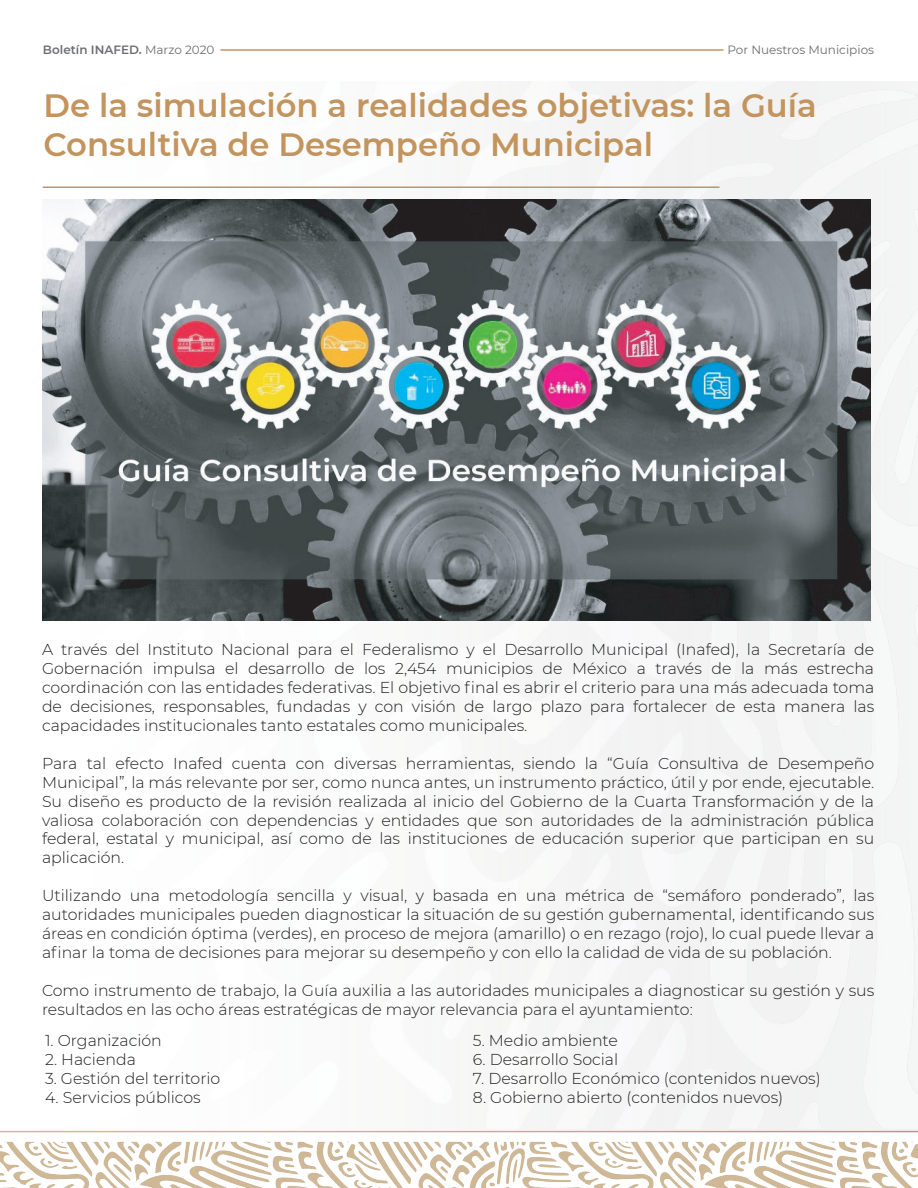
<style>
.page{position:relative;width:918px;height:1188px;background:#fff}
.page>*{position:absolute;margin:0;border:0;box-sizing:border-box;transform-origin:0 0}
.t1{font:600 32.25px/38.7px "Montserrat";color:#c3945d}
.t2{font:300 15.75px/18.9px "Montserrat";color:#231f20;text-align:justify}
.t3{font:600 12px "Montserrat";color:#6d6e71}
.t4{font:12px "Montserrat";color:#6d6e71}
.s1{font-weight:400}
</style>
<div class="page">
<img style="left:0;top:49px;width:918px;height:1139px">
<hr style="left:221px;top:49px;width:503px;height:2px;background:#c3945d">
<hr style="left:43px;top:187px;width:677px;height:1px;background:#c3945d">
<img style="left:42px;top:200px;width:828px;height:420px">
<p class="t3" style="left:43px;top:42px;width:173px">Boletín INAFED. <span class="s1">Marzo 2020</span></p>
<p class="t4" style="left:727px;top:42px;width:148px">Por Nuestros Municipios</p>
<h1 class="t1" style="left:44px;top:85px;width:775px">De la simulación a realidades objetivas: la Guía<br>Consultiva de Desempeño Municipal</h1>
<p class="t2" style="left:42px;top:640px;width:834px">A través del Instituto Nacional para el Federalismo y el Desarrollo Municipal (Inafed), la Secretaría de Gobernación impulsa el desarrollo de los 2,454 municipios de México a través de la más estrecha coordinación con las entidades federativas. El objetivo final es abrir el criterio para una más adecuada toma de decisiones, responsables, fundadas y con visión de largo plazo para fortalecer de esta manera las capacidades institucionales tanto estatales como municipales.</p>
<p class="t2" style="left:42px;top:753px;width:834px">Para tal efecto Inafed cuenta con diversas herramientas, siendo la “Guía Consultiva de Desempeño Municipal”, la más relevante por ser, como nunca antes, un instrumento práctico, útil y por ende, ejecutable.<br>Su diseño es producto de la revisión realizada al inicio del Gobierno de la Cuarta Transformación y de la valiosa colaboración con dependencias y entidades que son autoridades de la administración pública federal, estatal y municipal, así como de las instituciones de educación superior que participan en su aplicación.</p>
<p class="t2" style="left:42px;top:886px;width:834px">Utilizando una metodología sencilla y visual, y basada en una métrica de “semáforo ponderado”, las autoridades municipales pueden diagnosticar la situación de su gestión gubernamental, identificando sus áreas en condición óptima (verdes), en proceso de mejora (amarillo) o en rezago (rojo), lo cual puede llevar a afinar la toma de decisiones para mejorar su desempeño y con ello la calidad de vida de su población.</p>
<p class="t2" style="left:42px;top:980px;width:834px">Como instrumento de trabajo, la Guía auxilia a las autoridades municipales a diagnosticar su gestión y sus resultados en las ocho áreas estratégicas de mayor relevancia para el ayuntamiento:</p>
<p class="t2" style="left:45px;top:1031px;width:118px">1. Organización</p>
<p class="t2" style="left:45px;top:1050px;width:92px">2. Hacienda</p>
<p class="t2" style="left:45px;top:1069px;width:177px">3. Gestión del territorio</p>
<p class="t2" style="left:45px;top:1088px;width:157px">4. Servicios públicos</p>
<p class="t2" style="left:473px;top:1031px;width:147px">5. Medio ambiente</p>
<p class="t2" style="left:473px;top:1050px;width:147px">6. Desarrollo Social</p>
<p class="t2" style="left:473px;top:1069px;width:349px">7. Desarrollo Económico (contenidos nuevos)</p>
<p class="t2" style="left:473px;top:1088px;width:312px">8. Gobierno abierto (contenidos nuevos)</p>
</div>
